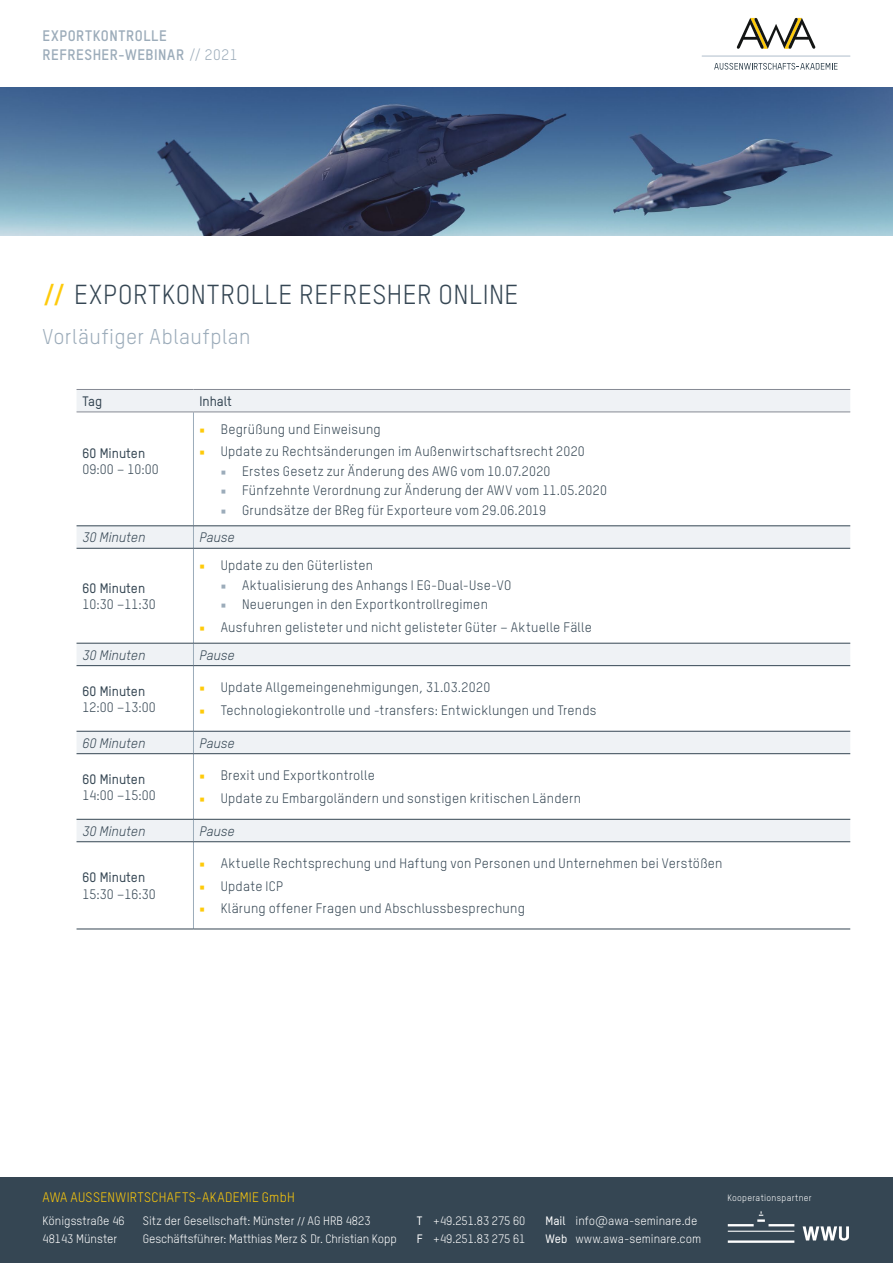
<style>
.page{position:relative;width:893px;height:1263px;background:#fff}
.page>*{position:absolute;margin:0;border:0;box-sizing:border-box;transform-origin:0 0}
.t1{font:27px "TSTARPRO";letter-spacing:.02em;color:#354653}
.t2{font:21px "TSTARPRO";letter-spacing:.02em;color:#9cacba}
.t3{font:700 15px/19.5px "TSTARPRO";letter-spacing:.035em;color:#9cacba}
.t4{font:13.5px "TSTARPRO";letter-spacing:.015em;color:#354653}
.t5{font:italic 13.5px "TSTARPRO";color:#354653}
.t6{font:500 13.5px "TSTARPRO";color:#354653}
.t7{font:13.5px "TSTARPRO";letter-spacing:.02em;color:#feca0a}
.t8{font:12px/18px "TSTARPRO";color:#fff}
.t9{font:9px "TSTARPRO";letter-spacing:.03em;color:#fff}
.s1{font-weight:400}
.s2{font-weight:700;color:#feca0a}
.s3{font-family:"Minion Pro";color:#feca0a}
.s4{font-family:"Minion Pro";color:#9cacba}
.s5{font-family:"Minion Pro"}
.s6{font-weight:500}
</style>
<div class="page">
<hr style="left:702px;top:55px;width:148px;height:2px;background:#c6d0da">
<svg style="left:736px;top:18px;width:80px;height:31px"></svg>
<svg style="left:714px;top:63px;width:123px;height:7px"></svg>
<div style="left:0;top:1178px;width:893px;height:85px;background:#354653"></div>
<svg style="left:728px;top:1211px;width:121px;height:32px"></svg>
<svg style="left:77px;top:390px;width:773px;height:451px"></svg>
<hr style="left:193px;top:412px;width:1px;height:114px;background:#9cacba">
<svg style="left:193px;top:527px;width:1px;height:21px"></svg>
<hr style="left:193px;top:548px;width:1px;height:95px;background:#9cacba">
<svg style="left:193px;top:644px;width:1px;height:21px"></svg>
<hr style="left:193px;top:666px;width:1px;height:65px;background:#9cacba">
<svg style="left:193px;top:732px;width:1px;height:21px"></svg>
<hr style="left:193px;top:754px;width:1px;height:65px;background:#9cacba">
<svg style="left:193px;top:820px;width:1px;height:21px"></svg>
<hr style="left:193px;top:842px;width:1px;height:87px;background:#9cacba">
<hr style="left:77px;top:389px;width:116px;height:1px;background:#868a94">
<hr style="left:193px;top:389px;width:657px;height:1px;background:#868a94">
<hr style="left:77px;top:412px;width:116px;height:1px;background:#868a94">
<hr style="left:193px;top:412px;width:657px;height:1px;background:#868a94">
<hr style="left:77px;top:526px;width:116px;height:1px;background:#354653">
<hr style="left:193px;top:526px;width:657px;height:1px;background:#354653">
<hr style="left:77px;top:548px;width:116px;height:1px;background:#354653">
<hr style="left:193px;top:548px;width:657px;height:1px;background:#354653">
<hr style="left:77px;top:643px;width:116px;height:1px;background:#354653">
<hr style="left:193px;top:643px;width:657px;height:1px;background:#354653">
<hr style="left:77px;top:665px;width:116px;height:1px;background:#354653">
<hr style="left:193px;top:665px;width:657px;height:1px;background:#354653">
<hr style="left:77px;top:731px;width:116px;height:1px;background:#354653">
<hr style="left:193px;top:731px;width:657px;height:1px;background:#354653">
<hr style="left:77px;top:753px;width:116px;height:1px;background:#354653">
<hr style="left:193px;top:753px;width:657px;height:1px;background:#354653">
<hr style="left:77px;top:819px;width:116px;height:1px;background:#354653">
<hr style="left:193px;top:819px;width:657px;height:1px;background:#354653">
<hr style="left:77px;top:841px;width:116px;height:1px;background:#354653">
<hr style="left:193px;top:841px;width:657px;height:1px;background:#354653">
<hr style="left:77px;top:929px;width:116px;height:1px;background:#354653">
<hr style="left:193px;top:929px;width:657px;height:1px;background:#354653">
<img style="left:0;top:87px;width:893px;height:149px">
<p class="t3" style="left:43px;top:25px;width:196px">EXPORTKONTROLLE<br>REFRESHER-WEBINAR <span class="s1">// 2021</span></p>
<h1 class="t1" style="left:43px;top:276px;width:477px"><span class="s2">//</span> EXPORTKONTROLLE REFRESHER ONLINE</h1>
<h2 class="t2" style="left:43px;top:322px;width:210px">Vorläufiger Ablaufplan</h2>
<p class="t6" style="left:83px;top:392px;width:21px">Tag</p>
<p class="t6" style="left:199px;top:392px;width:34px">Inhalt</p>
<p class="t6" style="left:83px;top:444px;width:64px">60 Minuten</p>
<p class="t4" style="left:83px;top:460px;width:78px">09:00 – 10:00</p>
<p class="t4" style="left:199px;top:420px;width:183px"><span class="s3">■</span> Begrüßung und Einweisung</p>
<p class="t4" style="left:199px;top:442px;width:387px"><span class="s3">■</span> Update zu Rechtsänderungen im Außenwirtschaftsrecht 2020</p>
<p class="t4" style="left:221px;top:462px;width:331px"><span class="s4">■</span> Erstes Gesetz zur Änderung des AWG vom 10.07.2020</p>
<p class="t4" style="left:221px;top:481px;width:388px"><span class="s4">■</span> Fünfzehnte Verordnung zur Änderung der AWV vom 11.05.2020</p>
<p class="t4" style="left:221px;top:501px;width:327px"><span class="s4">■</span> Grundsätze der BReg für Exporteure vom 29.06.2019</p>
<p class="t5" style="left:83px;top:528px;width:64px">30 Minuten</p>
<p class="t5" style="left:199px;top:528px;width:37px">Pause</p>
<p class="t6" style="left:83px;top:579px;width:64px">60 Minuten</p>
<p class="t4" style="left:83px;top:595px;width:75px">10:30 –11:30</p>
<p class="t4" style="left:199px;top:556px;width:175px"><span class="s3">■</span> Update zu den Güterlisten</p>
<p class="t4" style="left:221px;top:576px;width:292px"><span class="s4">■</span> Aktualisierung des Anhangs I EG-Dual-Use-VO</p>
<p class="t4" style="left:221px;top:595px;width:269px"><span class="s4">■</span> Neuerungen in den Exportkontrollregimen</p>
<p class="t4" style="left:199px;top:618px;width:394px"><span class="s3">■</span> Ausfuhren gelisteter und nicht gelisteter Güter – Aktuelle Fälle</p>
<p class="t5" style="left:83px;top:646px;width:64px">30 Minuten</p>
<p class="t5" style="left:199px;top:646px;width:37px">Pause</p>
<p class="t6" style="left:83px;top:682px;width:64px">60 Minuten</p>
<p class="t4" style="left:83px;top:698px;width:75px">12:00 –13:00</p>
<p class="t4" style="left:199px;top:679px;width:292px"><span class="s3">■</span> Update Allgemeingenehmigungen, 31.03.2020</p>
<p class="t4" style="left:199px;top:701px;width:399px"><span class="s3">■</span> Technologiekontrolle und -transfers: Entwicklungen und Trends</p>
<p class="t5" style="left:83px;top:734px;width:64px">60 Minuten</p>
<p class="t5" style="left:199px;top:734px;width:37px">Pause</p>
<p class="t6" style="left:83px;top:770px;width:64px">60 Minuten</p>
<p class="t4" style="left:83px;top:786px;width:75px">14:00 –15:00</p>
<p class="t4" style="left:199px;top:767px;width:177px"><span class="s3">■</span> Brexit und Exportkontrolle</p>
<p class="t4" style="left:199px;top:789px;width:383px"><span class="s3">■</span> Update zu Embargoländern und sonstigen kritischen Ländern</p>
<p class="t5" style="left:83px;top:822px;width:64px">30 Minuten</p>
<p class="t5" style="left:199px;top:822px;width:37px">Pause</p>
<p class="t6" style="left:83px;top:868px;width:64px">60 Minuten</p>
<p class="t4" style="left:83px;top:885px;width:75px">15:30 –16:30</p>
<p class="t4" style="left:199px;top:854px;width:525px"><span class="s3">■</span> Aktuelle Rechtsprechung und Haftung von Personen und Unternehmen bei Verstößen</p>
<p class="t4" style="left:199px;top:877px;width:85px"><span class="s3">■</span> Update ICP</p>
<p class="t4" style="left:199px;top:899px;width:327px"><span class="s3">■</span> Klärung offener Fragen und Abschlussbesprechung</p>
<p class="t7" style="left:43px;top:1188px;width:254px">AWA AUSSENWIRTSCHAFTS-AKADEMIE GmbH</p>
<p class="t8" style="left:43px;top:1211px;width:84px">Königsstraße 46<br>48143 Münster</p>
<p class="t8" style="left:143px;top:1211px;width:255px">Sitz der Gesellschaft: Münster <span class="s5">//</span> AG HRB 4823<br>Geschäftsführer: Matthias Merz &amp; Dr. Christian Kopp</p>
<p class="t8" style="left:417px;top:1211px;width:110px"><span class="s6">T</span> +49.251.83 275 60<br><span class="s6">F</span> +49.251.83 275 61</p>
<p class="t8" style="left:546px;top:1211px;width:157px"><span class="s6">Mail</span> info@awa-seminare.de<br><span class="s6">Web</span> www.awa-seminare.com</p>
<p class="t9" style="left:727px;top:1192px;width:86px">Kooperationspartner</p>
</div>
